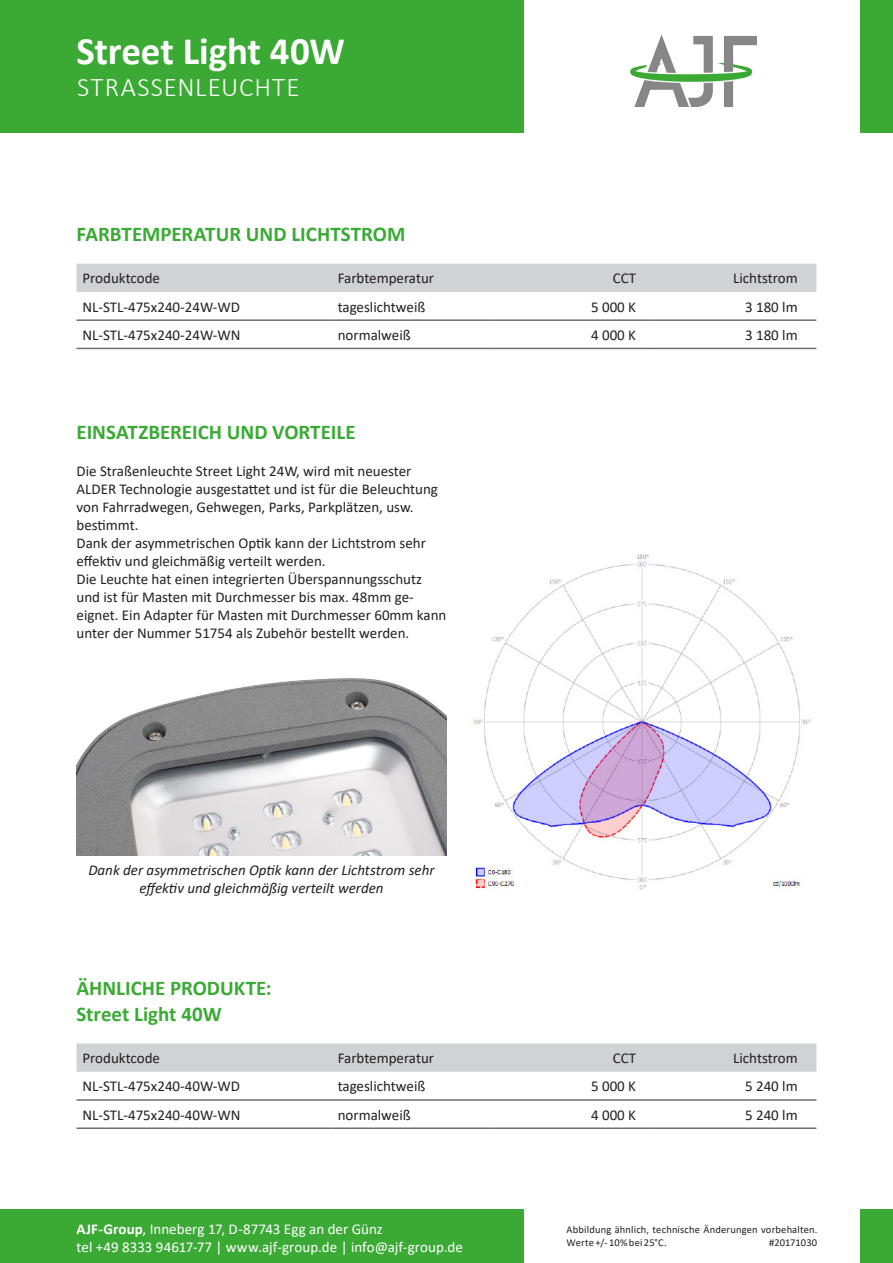
<style>
.page{position:relative;width:893px;height:1263px;background:#fff}
.page>*{position:absolute;margin:0;border:0;box-sizing:border-box;transform-origin:0 0}
.t1{font:700 39px "Calibri";letter-spacing:-.005em;color:#fff}
.t2{font:300 27px "Calibri";letter-spacing:.04em;color:#fff}
.t3{font:700 21px "Calibri";color:#3aaa35}
.t4{font:15px/18px "Calibri";color:#231f20}
.t5{font:15px "Calibri";color:#fff}
.t6{font:italic 15px/18px "Calibri";color:#231f20;text-align:center}
.t7{font:10.5px/12.6px "Calibri";letter-spacing:.015em;color:#231f20}
.s1{font-weight:700}
</style>
<div class="page">
<div style="left:0;top:0;width:523px;height:133px;background:#3aaa35"></div>
<div style="left:0;top:1210px;width:523px;height:53px;background:#3aaa35"></div>
<div style="left:861px;top:1210px;width:32px;height:53px;background:#3aaa35"></div>
<div style="left:861px;top:0;width:32px;height:133px;background:#3aaa35"></div>
<div style="left:77px;top:264px;width:739px;height:28px;background:#d1d2d4"></div>
<hr style="left:77px;top:319px;width:255px;height:2px;background:#6c6d70">
<hr style="left:332px;top:319px;width:161px;height:2px;background:#6c6d70">
<hr style="left:493px;top:319px;width:162px;height:2px;background:#6c6d70">
<hr style="left:655px;top:319px;width:161px;height:2px;background:#6c6d70">
<hr style="left:77px;top:348px;width:255px;height:1px;background:#6c6d70">
<hr style="left:332px;top:348px;width:161px;height:1px;background:#6c6d70">
<hr style="left:493px;top:348px;width:162px;height:1px;background:#6c6d70">
<hr style="left:655px;top:348px;width:161px;height:1px;background:#6c6d70">
<div style="left:77px;top:1043px;width:739px;height:29px;background:#d1d2d4"></div>
<hr style="left:77px;top:1099px;width:255px;height:2px;background:#6c6d70">
<hr style="left:493px;top:1099px;width:162px;height:2px;background:#6c6d70">
<hr style="left:655px;top:1099px;width:161px;height:2px;background:#6c6d70">
<hr style="left:77px;top:1127px;width:255px;height:2px;background:#6c6d70">
<hr style="left:493px;top:1127px;width:162px;height:2px;background:#6c6d70">
<hr style="left:655px;top:1127px;width:161px;height:2px;background:#6c6d70">
<hr style="left:332px;top:1099px;width:161px;height:2px;background:#6c6d70">
<hr style="left:332px;top:1127px;width:161px;height:2px;background:#6c6d70">
<img style="left:473px;top:554px;width:338px;height:336px">
<img style="left:77px;top:678px;width:369px;height:177px">
<img style="left:630px;top:35px;width:126px;height:71px">
<p class="t1" style="left:77px;top:23px;width:270px">Street Light 40W</p>
<p class="t2" style="left:77px;top:71px;width:224px">STRASSENLEUCHTE</p>
<p class="t3" style="left:77px;top:219px;width:330px">FARBTEMPERATUR UND LICHTSTROM</p>
<p class="t4" style="left:83px;top:269px;width:79px">Produktcode</p>
<p class="t4" style="left:338px;top:269px;width:98px">Farbtemperatur</p>
<p class="t4" style="left:613px;top:269px;width:25px">CCT</p>
<p class="t4" style="left:733px;top:269px;width:66px">Lichtstrom</p>
<p class="t4" style="left:83px;top:297px;width:159px">NL-STL-475x240-24W-WD</p>
<p class="t4" style="left:338px;top:297px;width:89px">tageslichtweiß</p>
<p class="t4" style="left:591px;top:297px;width:46px">5 000 K</p>
<p class="t4" style="left:745px;top:297px;width:54px">3 180 lm</p>
<p class="t4" style="left:83px;top:326px;width:159px">NL-STL-475x240-24W-WN</p>
<p class="t4" style="left:338px;top:326px;width:75px">normalweiß</p>
<p class="t4" style="left:591px;top:326px;width:46px">4 000 K</p>
<p class="t4" style="left:745px;top:326px;width:54px">3 180 lm</p>
<p class="t3" style="left:77px;top:417px;width:281px">EINSATZBEREICH UND VORTEILE</p>
<p class="t4" style="left:77px;top:461px;width:363px">Die Straßenleuchte Street Light 24W, wird mit neuester ALDER Technologie ausgestattet und ist für die Beleuchtung von Fahrradwegen, Gehwegen, Parks, Parkplätzen, usw. bestimmt.</p>
<p class="t4" style="left:77px;top:533px;width:351px">Dank der asymmetrischen Optik kann der Lichtstrom sehr effektiv und gleichmäßig verteilt werden.</p>
<p class="t4" style="left:77px;top:569px;width:371px">Die Leuchte hat einen integrierten Überspannungsschutz und ist für Masten mit Durchmesser bis max. 48mm ge&shy;eignet. Ein Adapter für Masten mit Durchmesser 60mm kann unter der Nummer 51754 als Zubehör bestellt werden.</p>
<p class="t6" style="left:88px;top:860px;width:348px">Dank der asymmetrischen Optik kann der Lichtstrom sehr effektiv und gleichmäßig verteilt werden</p>
<p class="t3" style="left:77px;top:973px;width:197px">ÄHNLICHE PRODUKTE:</p>
<p class="t3" style="left:77px;top:999px;width:147px">Street Light 40W</p>
<p class="t4" style="left:83px;top:1049px;width:79px">Produktcode</p>
<p class="t4" style="left:338px;top:1049px;width:98px">Farbtemperatur</p>
<p class="t4" style="left:613px;top:1049px;width:25px">CCT</p>
<p class="t4" style="left:733px;top:1049px;width:66px">Lichtstrom</p>
<p class="t4" style="left:83px;top:1077px;width:159px">NL-STL-475x240-40W-WD</p>
<p class="t4" style="left:338px;top:1077px;width:89px">tageslichtweiß</p>
<p class="t4" style="left:591px;top:1077px;width:46px">5 000 K</p>
<p class="t4" style="left:745px;top:1077px;width:54px">5 240 lm</p>
<p class="t4" style="left:83px;top:1105px;width:159px">NL-STL-475x240-40W-WN</p>
<p class="t4" style="left:338px;top:1105px;width:75px">normalweiß</p>
<p class="t4" style="left:591px;top:1105px;width:46px">4 000 K</p>
<p class="t4" style="left:745px;top:1105px;width:54px">5 240 lm</p>
<p class="t5" style="left:77px;top:1218px;width:308px"><span class="s1">AJF-Group</span>, Inneberg 17, D-87743 Egg an der Günz</p>
<p class="t5" style="left:77px;top:1236px;width:388px">tel +49 8333 94617-77 | www.ajf-group.de | info@ajf-group.de</p>
<p class="t7" style="left:567px;top:1223px;width:252px">Abbildung ähnlich, technische Änderungen vorbehalten.<br>Werte +/- 10% bei 25°C.</p>
<p class="t7" style="left:769px;top:1236px;width:50px">#20171030</p>
</div>
